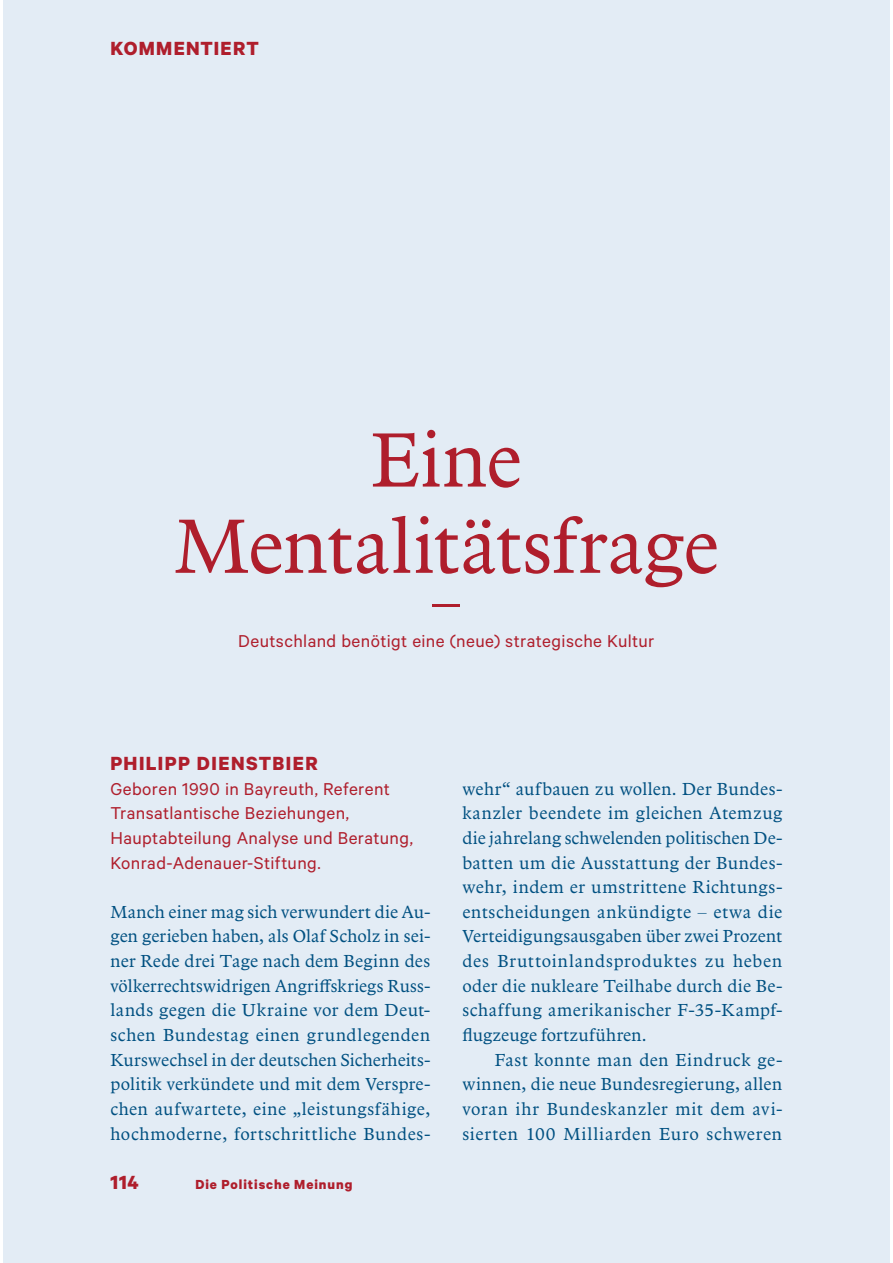
<style>
.page{position:relative;width:893px;height:1263px;background:#fff}
.page>*{position:absolute;margin:0;border:0;box-sizing:border-box;transform-origin:0 0}
.t1{font:79.65px/86.2px "Arbesco DT";letter-spacing:-.005em;color:#af1e2c;text-align:center}
.t2{font:700 21.45px "Calibre";letter-spacing:.06em;color:#af1e2c}
.t3{font:19.35px/24.6px "Calibre";letter-spacing:.02em;color:#af1e2c}
.t4{font:18px/24.6px "Arbesco DT";letter-spacing:.035em;color:#005081;text-align:justify}
.t5{font:700 14.85px "Calibre";letter-spacing:.065em;color:#af1e2c}
</style>
<div class="page">
<div style="left:3px;top:0;width:887px;height:1263px;background:#e3ecf5"></div>
<hr style="left:432px;top:604px;width:28px;height:3px;background:#af1e2c">
<p class="t2" style="left:110px;top:35px;width:150px">KOMMENTIERT</p>
<h1 class="t1" style="left:174px;top:422px;width:546px">Eine<br>Mentalitätsfrage</h1>
<p class="t3" style="left:238px;top:630px;width:418px">Deutschland benötigt eine (neue) strategische Kultur</p>
<p class="t2" style="left:110px;top:750px;width:209px">PHILIPP DIENSTBIER</p>
<p class="t3" style="left:110px;top:778px;width:304px">Geboren 1990 in Bayreuth, Referent Transatlantische Beziehungen, Hauptabteilung Analyse und Beratung, Konrad-Adenauer-Stiftung.</p>
<p class="t4" style="left:110px;top:901px;width:321px">Manch einer mag sich verwundert die Au&shy;gen gerieben haben, als Olaf Scholz in sei&shy;ner Rede drei Tage nach dem Beginn des völkerrechtswidrigen Angriffskriegs Russ&shy;lands gegen die Ukraine vor dem Deut&shy;schen Bundestag einen grundlegenden Kurswechsel in der deutschen Sicherheits&shy;politik verkündete und mit dem Verspre&shy;chen aufwartete, eine „leistungsfähige, hochmoderne, fortschrittliche Bundes-</p>
<p class="t2" style="left:110px;top:1169px;width:30px">114</p>
<p class="t5" style="left:195px;top:1175px;width:158px">Die Politische Meinung</p>
<p class="t4" style="left:462px;top:777px;width:321px">wehr“ aufbauen zu wollen. Der Bundes&shy;kanzler beendete im gleichen Atemzug die jahrelang schwelenden politischen De&shy;batten um die Ausstattung der Bundes&shy;wehr, indem er umstrittene Richtungs&shy;entscheidungen ankündigte – etwa die Verteidigungsausgaben über zwei Prozent des Bruttoinlandsproduktes zu heben oder die nukleare Teilhabe durch die Be&shy;schaffung amerikanischer F-35-Kampf&shy;flugzeuge fortzuführen.</p>
<p class="t4" style="left:462px;top:1049px;width:321px;text-indent:32px">Fast konnte man den Eindruck ge&shy;winnen, die neue Bundesregierung, allen voran ihr Bundeskanzler mit dem avi&shy;sierten 100 Milliarden Euro schweren</p>
</div>
